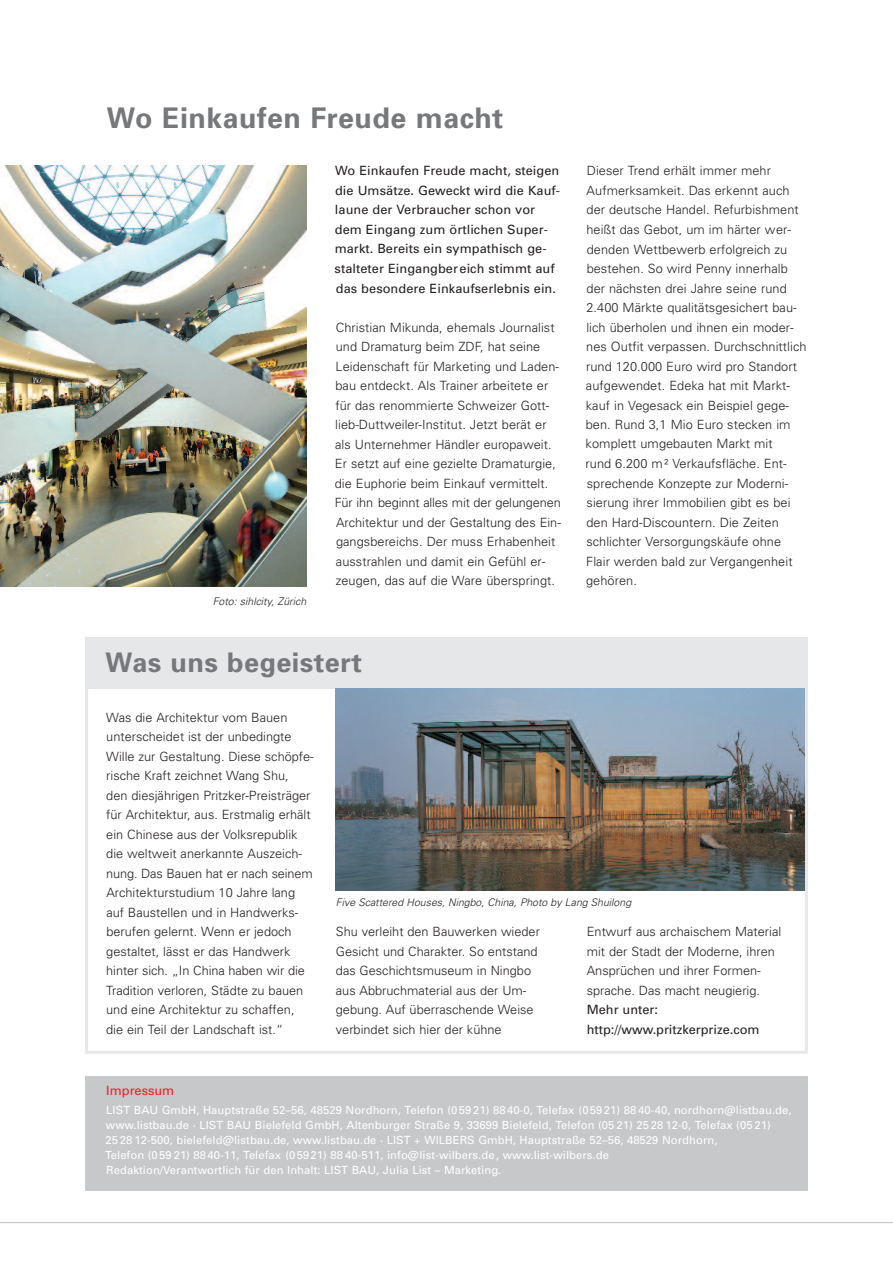
<style>
.page{position:relative;width:893px;height:1263px;background:#fff}
.page>*{position:absolute;margin:0;border:0;box-sizing:border-box;transform-origin:0 0}
.t1{font:700 28.5px "Univers";letter-spacing:.015em;color:#76787b}
.t2{font:700 27px "Univers";letter-spacing:.015em;color:#76787b}
.t3{font:300 12.75px/19.5px "Univers";letter-spacing:.005em;color:#231f20}
.t4{font:12.75px/19.5px "Univers";letter-spacing:.005em;color:#231f20}
.t5{font:12.75px "Univers";color:#ee1d23}
.t6{font:11.25px/15px "Univers";letter-spacing:.005em;color:#fff}
.t7{font:italic 300 10.5px "Univers";color:#231f20}
</style>
<div class="page">
<div style="left:85px;top:682px;width:723px;height:372px;border:3px solid #e6e7e9"></div>
<div style="left:85px;top:638px;width:723px;height:51px;background:#e6e7e9"></div>
<hr style="left:0;top:1222px;width:893px;height:1px;background:#bcbdc0">
<hr style="left:892px;top:425px;width:1px;height:766px;background:#e6e7e9">
<div style="left:85px;top:1076px;width:723px;height:115px;background:#c7c8ca"></div>
<img style="left:892px;top:1054px;width:1px;height:137px">
<img style="left:0;top:166px;width:306px;height:421px">
<img style="left:336px;top:689px;width:469px;height:201px">
<h1 class="t1" style="left:107px;top:100px;width:398px">Wo Einkaufen Freude macht</h1>
<p class="t7" style="left:213px;top:594px;width:95px">Foto: sihlcity, Zürich</p>
<p class="t4" style="left:335px;top:161px;width:227px">Wo Einkaufen Freude macht, stei gen die Umsätze. Ge weckt wird die Kauf - laune der Ver brau cher schon vor dem Ein gang zum örtlichen Super - markt. Bereits ein sympathisch ge - stalteter Ein gang bereich stimmt auf das besondere Einkaufs erlebnis ein.</p>
<p class="t3" style="left:335px;top:317px;width:228px">Christian Mikunda, ehemals Journalist und Dramaturg beim ZDF, hat seine Leidenschaft für Marketing und Laden - bau entdeckt. Als Trainer arbeitete er für das renommierte Schwei zer Gott - lieb-Duttweiler-Institut. Jetzt berät er als Unter nehmer Händler europaweit.<br>Er setzt auf eine gezielte Drama tur gie, die Euphorie beim Ein kauf ver mittelt.<br>Für ihn beginnt alles mit der gelungenen Architektur und der Gestaltung des Ein - gangs bereichs. Der muss Erhabenheit ausstrahlen und damit ein Gefühl er - zeugen, das auf die Ware überspringt.</p>
<h2 class="t2" style="left:105px;top:646px;width:258px">Was uns begeistert</h2>
<p class="t3" style="left:586px;top:161px;width:222px">Dieser Trend erhält immer mehr<br>Auf merksamkeit. Das er kennt auch der deutsche Handel. Refurbishment heißt das Gebot, um im härter wer - denden Wettbewerb erfolgreich zu bestehen. So wird Penny innerhalb der nächsten drei Jahre seine rund 2.400 Märkte qualitätsgesichert bau&shy;lich überholen und ihnen ein mo der - nes Outfit ver passen. Durch schnitt lich rund 120.000 Euro wird pro Stand ort auf gewendet. Edeka hat mit Markt - kauf in Vegesack ein Beispiel gege&shy;ben. Rund 3,1 Mio Euro stecken im komplett umge bauten Markt mit<br>rund 6.200 m² Verkaufs fläche. Ent - sprechen de Konzepte zur Moder ni - sierung ihrer Immobilien gibt es bei den Hard-Discountern. Die Zeiten schlichter Versorgungskäufe ohne Flair werden bald zur Vergan gen heit gehören.</p>
<p class="t3" style="left:106px;top:707px;width:209px">Was die Architektur vom Bauen<br>un terscheidet ist der unbedingte Wille zur Gestaltung. Diese schöp fe - rische Kraft zeichnet Wang Shu,<br>den dies jährigen Pritzker-Preisträger für Ar chi tektur, aus. Erstmalig erhält ein Chinese aus der Volksrepublik die weltweit anerkannte Auszeich - nung. Das Bauen hat er nach sei nem Archi tekturstudium 10 Jahre lang auf Bau stellen und in Hand werks - berufen gelernt. Wenn er jedoch<br>ge staltet, lässt er das Hand werk hinter sich. „In China haben wir die Tradi tion verloren, Städte zu bauen und eine Ar chitektur zu schaffen, die ein Teil der Landschaft ist.“</p>
<p class="t5" style="left:106px;top:1083px;width:69px">Impressum</p>
<p class="t7" style="left:336px;top:896px;width:297px">Five Scattered Houses, Ningbo, China, Photo by Lang Shuilong</p>
<p class="t3" style="left:336px;top:922px;width:206px">Shu verleiht den Bauwerken wieder<br>Gesicht und Cha rakter. So entstand das Geschichts museum in Ningbo aus Abbruch material aus der Um - gebung. Auf überraschende Weise verbindet sich hier der kühne</p>
<p class="t3" style="left:587px;top:922px;width:196px">Entwurf aus archaischem Material mit der Stadt der Moderne, ihren<br>Ansprüchen und ihrer Formen - sprache. Das macht neugierig.</p>
<p class="t4" style="left:587px;top:1000px;width:174px">Mehr unter: http://www.pritzkerprize.com</p>
<p class="t6" style="left:105px;top:1102px;width:688px">LIST BAU GmbH, Hauptstraße 52–56, 48529 Nordhorn, Telefon (059 21) 8840-0, Telefax (05921) 88 40-40, nordhorn@listbau.de, www.listbau.de · LIST BAU Bielefeld GmbH, Altenburger Straße 9, 33699 Bielefeld, Telefon (05 21) 25 28 12-0, Telefax (05 21)<br>25 28 12-500, bielefeld@listbau.de, www.listbau.de · LIST + WILBERS GmbH, Hauptstraße 52–56, 48529 Nordhorn,<br>Telefon (059 21) 8840-11, Telefax (05921) 88 40-511, info@list-wilbers.de , www.list-wilbers.de<br>Redaktion/Verantwortlich für den Inhalt: LIST BAU, Julia List – Marketing.</p>
</div>
